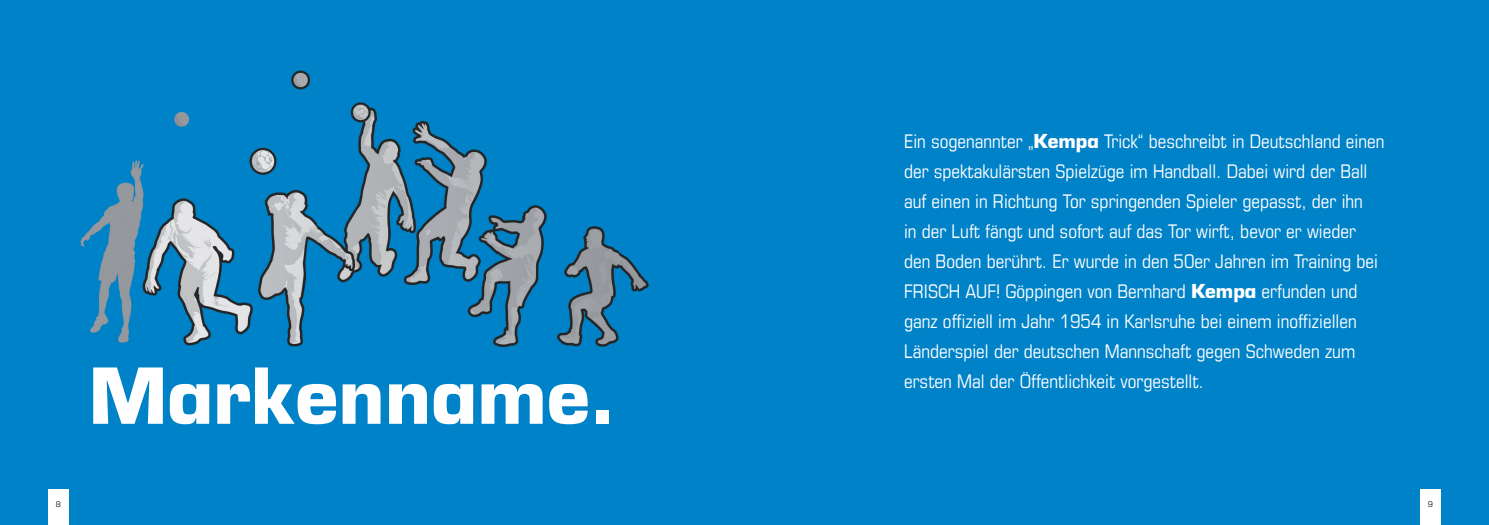
<style>
.page{position:relative;width:1489px;height:525px;background:#fff}
.page>*{position:absolute;margin:0;border:0;box-sizing:border-box;transform-origin:0 0}
.t1{font:700 75px "Kempastile";color:#fff}
.t2{font:condensed 18.75px/30px "Eurostile";color:#fff}
.t3{font:7.5px "Eurostile";color:#231f20}
.s1{font-family:"Kempastile";font-weight:700;font-stretch:normal}
</style>
<div class="page">
<div style="left:0;top:0;width:1488px;height:524px;background:#0082c8"></div>
<img style="left:80px;top:70px;width:569px;height:277px">
<div style="left:48px;top:489px;width:21px;height:35px;background:#fff"></div>
<div style="left:1419px;top:489px;width:21px;height:35px;background:#fff"></div>
<h1 class="t1" style="left:89px;top:349px;width:530px">Markenname.</h1>
<p class="t2" style="left:904px;top:125px;width:482px">Ein sogenannter „<span class="s1">Kempa</span> Trick“ beschreibt in Deutschland einen der spektakulärsten Spielzüge im Handball. Dabei wird der Ball auf einen in Richtung Tor springenden Spieler gepasst, der ihn<br>in der Luft fängt und sofort auf das Tor wirft, bevor er wieder den Boden berührt. Er wurde in den 50er Jahren im Training bei FRISCH AUF! Göppingen von Bernhard <span class="s1">Kempa</span> erfunden und ganz offiziell im Jahr 1954 in Karlsruhe bei einem inoffiziellen Länderspiel der deutschen Mannschaft gegen Schweden zum ersten Mal der Öffentlichkeit vorgestellt.</p>
<p class="t3" style="left:56px;top:499px;width:7px">8</p>
<p class="t3" style="left:1427px;top:499px;width:7px">9</p>
</div>
